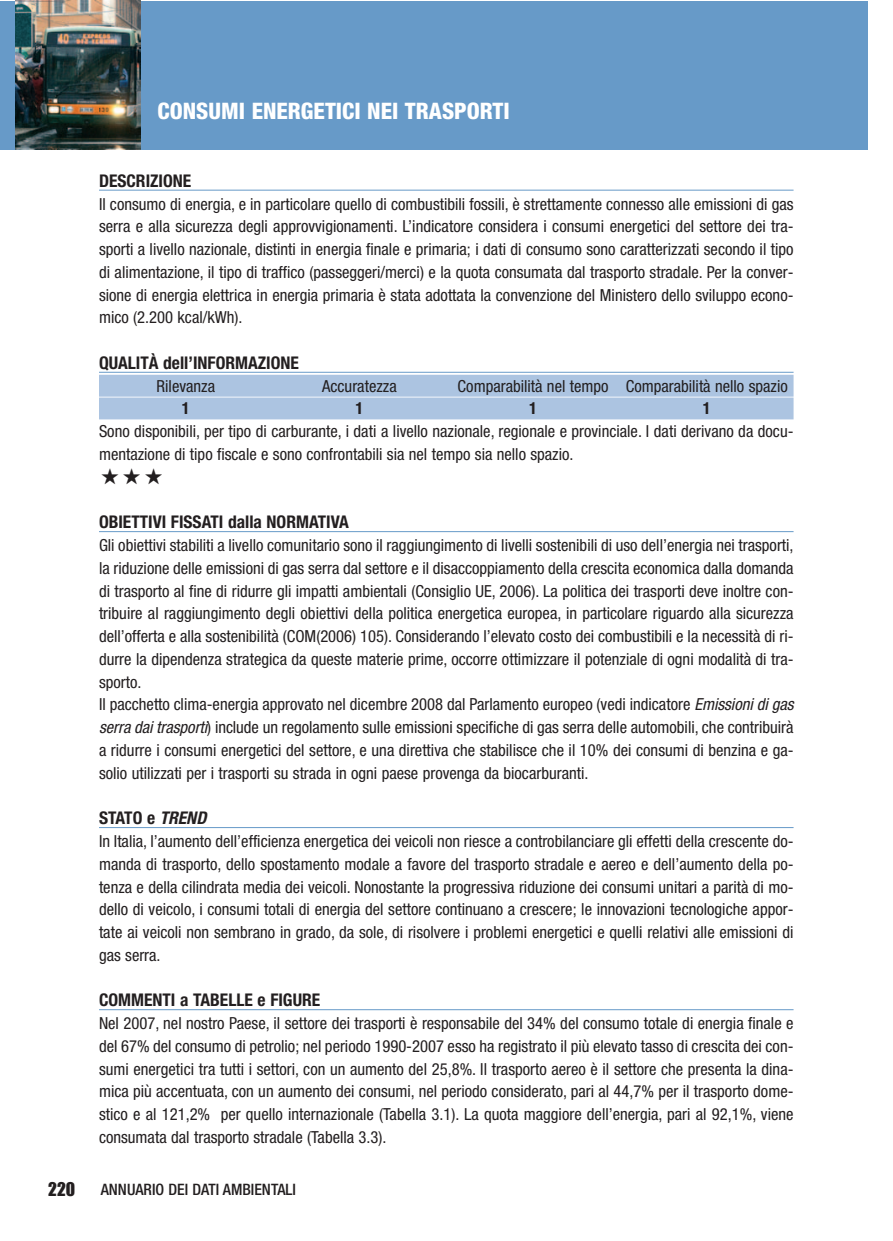
<style>
.page{position:relative;width:893px;height:1241px;background:#fff}
.page>*{position:absolute;margin:0;border:0;box-sizing:border-box;transform-origin:0 0}
.t1{font:800 condensed 22.75px "Helvetica Neue";color:#fff}
.t2{font:700 condensed 17.5px "Helvetica Neue";color:#231f20}
.t3{font:17.5px "Impact";color:#231f20}
.t4{font:condensed 16.62px/22.8px "Helvetica Neue";color:#231f20;text-align:justify}
.t5{font:700 condensed 16.62px "Helvetica Neue";color:#231f20}
.t6{font:500 condensed 15.75px "Helvetica Neue";color:#231f20}
.s1{font-style:italic}
</style>
<div class="page">
<hr style="left:99px;top:190px;width:694px;height:1px;background:#679ac8">
<hr style="left:99px;top:372px;width:694px;height:1px;background:#679ac8">
<div style="left:99px;top:375px;width:694px;height:21px;background:#acc4e1"></div>
<div style="left:99px;top:397px;width:694px;height:22px;background:#acc4e1"></div>
<hr style="left:99px;top:531px;width:694px;height:1px;background:#679ac8">
<hr style="left:99px;top:827px;width:694px;height:1px;background:#679ac8">
<hr style="left:99px;top:1009px;width:694px;height:1px;background:#679ac8">
<div style="left:0;top:1px;width:868px;height:148px;background:#679ac8"></div>
<img style="left:15px;top:1px;width:125px;height:148px">
<h1 class="t1" style="left:158px;top:102px;width:354px">CONSUMI ENERGETICI NEI TRASPORTI</h1>
<p class="t2" style="left:99px;top:174px;width:94px">DESCRIZIONE</p>
<p class="t4" style="left:99px;top:194px;width:696px">Il consumo di energia, e in particolare quello di combustibili fossili, è strettamente connesso alle emissioni di gas serra e alla sicurezza degli approvvigionamenti. L’indicatore considera i consumi energetici del settore dei tra&shy;sporti a livello nazionale, distinti in energia finale e primaria; i dati di consumo sono caratterizzati secondo il tipo di alimentazione, il tipo di traffico (passeggeri/merci) e la quota consumata dal trasporto stradale. Per la conver&shy;sione di energia elettrica in energia primaria è stata adottata la convenzione del Ministero dello sviluppo econo&shy;mico (2.200 kcal/kWh).</p>
<p class="t2" style="left:99px;top:356px;width:201px">QUALITÀ dell’INFORMAZIONE</p>
<p class="t4" style="left:157px;top:376px;width:60px">Rilevanza</p>
<p class="t4" style="left:322px;top:376px;width:76px">Accuratezza</p>
<p class="t4" style="left:458px;top:376px;width:332px">Comparabilità nel tempo Comparabilità nello spazio</p>
<p class="t5" style="left:182px;top:402px;width:9px">1</p>
<p class="t5" style="left:355px;top:402px;width:9px">1</p>
<p class="t5" style="left:529px;top:402px;width:9px">1</p>
<p class="t5" style="left:703px;top:402px;width:9px">1</p>
<p class="t4" style="left:99px;top:421px;width:696px">Sono disponibili, per tipo di carburante, i dati a livello nazionale, regionale e provinciale. I dati derivano da docu&shy;mentazione di tipo fiscale e sono confrontabili sia nel tempo sia nello spazio.</p>
<p class="t2" style="left:99px;top:515px;width:251px">OBIETTIVI FISSATI dalla NORMATIVA</p>
<p class="t4" style="left:99px;top:535px;width:699px;text-align:left">Gli obiettivi stabiliti a livello comunitario sono il raggiungimento di livelli sostenibili di uso dell’energia nei trasporti, la riduzione delle emissioni di gas serra dal settore e il disaccoppiamento della crescita economica dalla domanda di trasporto al fine di ridurre gli impatti ambientali (Consiglio UE, 2006). La politica dei trasporti deve inoltre con&shy;tribuire al raggiungimento degli obiettivi della politica energetica europea, in particolare riguardo alla sicurezza dell’offerta e alla sostenibilità (COM(2006) 105). Considerando l’elevato costo dei combustibili e la necessità di ri&shy;durre la dipendenza strategica da queste materie prime, occorre ottimizzare il potenziale di ogni modalità di tra&shy;sporto.<br>Il pacchetto clima-energia approvato nel dicembre 2008 dal Parlamento europeo (vedi indicatore <span class="s1">Emissionidigas serra daitrasporti</span>) include un regolamento sulle emissioni specifiche di gas serra delle automobili, che contribuirà a ridurre i consumi energetici del settore, e una direttiva che stabilisce che il 10% dei consumi di benzina e ga&shy;solio utilizzati per i trasporti su strada in ogni paese provenga da biocarburanti.</p>
<p class="t2" style="left:99px;top:811px;width:112px">STATO e <span class="s1">TREND</span></p>
<p class="t4" style="left:99px;top:831px;width:696px">In Italia, l’aumento dell’efficienza energetica dei veicoli non riesce a controbilanciare gli effetti della crescente do&shy;manda di trasporto, dello spostamento modale a favore del trasporto stradale e aereo e dell’aumento della po&shy;tenza e della cilindrata media dei veicoli. Nonostante la progressiva riduzione dei consumi unitari a parità di mo&shy;dello di veicolo, i consumi totali di energia del settore continuano a crescere; le innovazioni tecnologiche appor&shy;tate ai veicoli non sembrano in grado, da sole, di risolvere i problemi energetici e quelli relativi alle emissioni di gas serra.</p>
<p class="t2" style="left:99px;top:993px;width:223px">COMMENTI a TABELLE e FIGURE</p>
<p class="t4" style="left:99px;top:1013px;width:696px">Nel 2007, nel nostro Paese, il settore dei trasporti è responsabile del 34% del consumo totale di energia finale e del 67% del consumo di petrolio; nel periodo 1990-2007 esso ha registrato il più elevato tasso di crescita dei con&shy;sumi energetici tra tutti i settori, con un aumento del 25,8%. Il trasporto aereo è il settore che presenta la dina&shy;mica più accentuata, con un aumento dei consumi, nel periodo considerato, pari al 44,7% per il trasporto dome&shy;stico e al 121,2% per quello internazionale (Tabella 3.1). La quota maggiore dell’energia, pari al 92,1%, viene consumata dal trasporto stradale (Tabella 3.3).</p>
<p class="t3" style="left:48px;top:1183px;width:28px">220</p>
<p class="t6" style="left:101px;top:1183px;width:197px">ANNUARIO DEI DATI AMBIENTALI</p>
</div>
